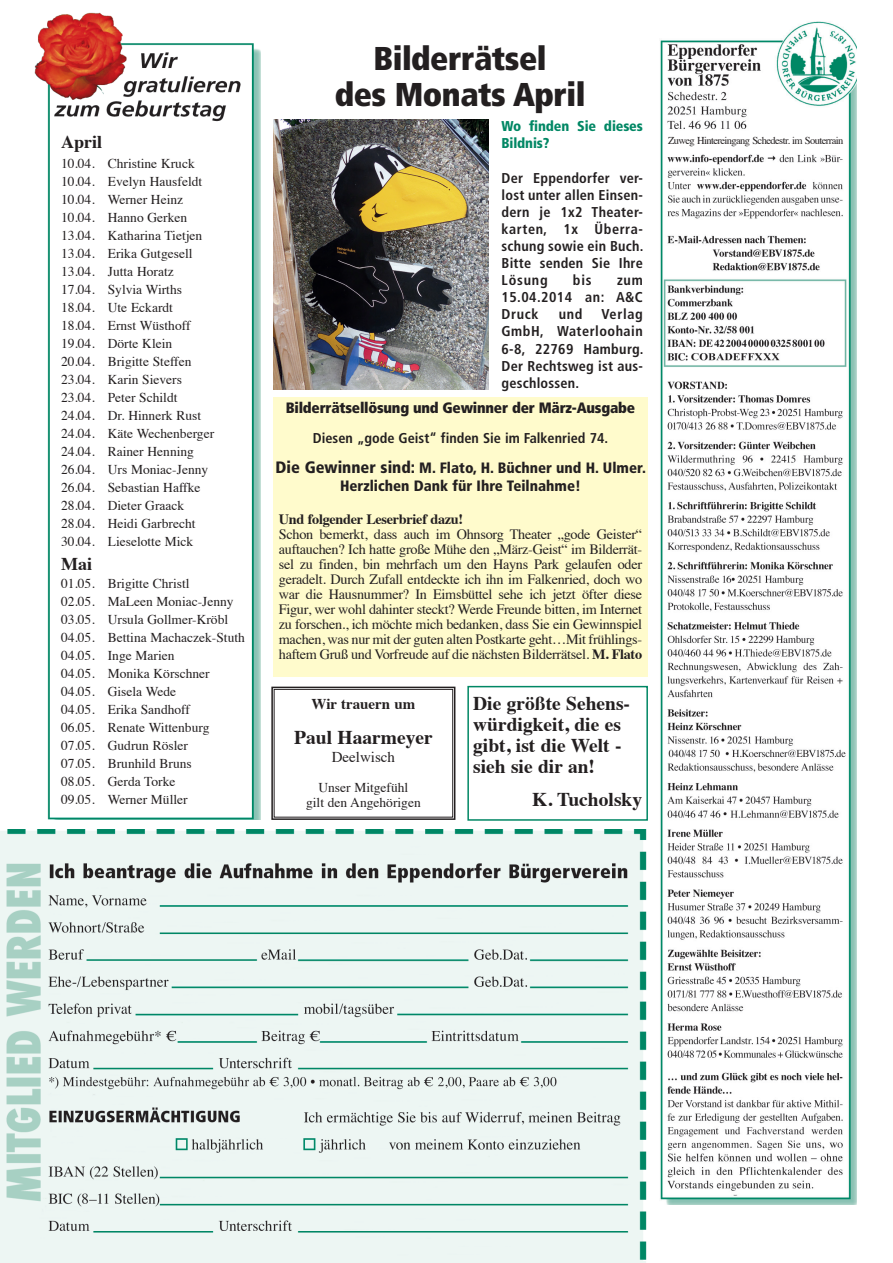
<style>
.page{position:relative;width:893px;height:1263px;background:#fff}
.page>*{position:absolute;margin:0;border:0;box-sizing:border-box;transform-origin:0 0}
.t1{font:900 condensed 33px/36px "Frutiger";letter-spacing:-.015em;color:#231f20;text-align:center}
.t2{font:700 19.5px/21px "Times";color:#231f20}
.t3{font:700 18px "Times";color:#231f20}
.t4{font:900 condensed 15px/18px "Frutiger";color:#231f20;text-align:center}
.t5{font:900 condensed 15px "Frutiger";letter-spacing:-.015em;color:#231f20}
.t6{font:700 15px "Times";color:#231f20}
.t7{font:15px "Times";color:#231f20}
.t8{font:14.25px/15px "Times";letter-spacing:-.02em;color:#231f20;text-align:justify}
.t9{font:700 condensed 14.25px/17.1px "Frutiger";letter-spacing:.015em;color:#231f20;text-align:justify}
.t10{font:700 14.25px "Times";letter-spacing:-.02em;color:#231f20}
.t11{font:900 condensed 14.25px/17.1px "Frutiger";letter-spacing:-.01em;color:#008764}
.t12{font:13.5px/18px "Times";color:#231f20}
.t13{font:10.5px "Times";letter-spacing:-.055em;color:#231f20}
.s1{font-size:16.5px}
.s2{font-weight:700}
</style>
<div class="page">
<img style="left:0;top:829px;width:647px;height:434px">
<img style="left:34px;top:12px;width:227px;height:808px">
<div style="left:60px;top:133px;width:187px;height:680px;background:#fff"></div>
<svg style="left:271px;top:686px;width:185px;height:134px"></svg>
<div style="left:274px;top:689px;width:179px;height:128px;border:1px solid #231f20"></div>
<img style="left:660px;top:21px;width:197px;height:1183px">
<div style="left:666px;top:135px;width:179px;height:14px;background:#fff"></div>
<img style="left:273px;top:119px;width:215px;height:270px">
<div style="left:273px;top:398px;width:375px;height:279px;background:#fffbcc"></div>
<div style="left:467px;top:686px;width:181px;height:135px;border:2px solid #008764"></div>
<h3 class="t3" style="left:61px;top:125px;width:43px">April</h3>
<p class="t12" style="left:61px;top:153px;width:155px">10.04. Christine Kruck<br>10.04. Evelyn Hausfeldt<br>10.04. Werner Heinz<br>10.04. Hanno Gerken<br>13.04. Katharina Tietjen<br>13.04. Erika Gutgesell<br>13.04. Jutta Horatz<br>17.04. Sylvia Wirths<br>18.04. Ute Eckardt<br>18.04. Ernst Wüsthoff<br>19.04. Dörte Klein<br>20.04. Brigitte Steffen<br>23.04. Karin Sievers<br>23.04. Peter Schildt<br>24.04. Dr. Hinnerk Rust<br>24.04. Käte Wechenberger<br>24.04. Rainer Henning<br>26.04. Urs Moniac-Jenny<br>26.04. Sebastian Haffke<br>28.04. Dieter Graack<br>28.04. Heidi Garbrecht<br>30.04. Lieselotte Mick</p>
<h3 class="t3" style="left:61px;top:546px;width:32px">Mai</h3>
<p class="t12" style="left:61px;top:573px;width:185px">01.05. Brigitte Christl<br>02.05. MaLeen Moniac-Jenny<br>03.05. Ursula Gollmer-Kröbl<br>04.05. Bettina Machaczek-Stuth<br>04.05. Inge Marien<br>04.05. Monika Körschner<br>04.05. Gisela Wede<br>04.05. Erika Sandhoff<br>06.05. Renate Wittenburg<br>07.05. Gudrun Rösler<br>07.05. Brunhild Bruns<br>08.05. Gerda Torke<br>09.05. Werner Müller</p>
<h1 class="t1" style="left:335px;top:40px;width:252px">Bilderrätsel<br>des Monats April</h1>
<p class="t11" style="left:502px;top:118px;width:143px">Wo finden Sie dieses<br>Bildnis?</p>
<p class="t9" style="left:502px;top:169px;width:143px">Der Eppendorfer ver&shy;lost unter allen Einsen&shy;dern je 1x2 Theater&shy;karten, 1x Überra&shy;schung sowie ein Buch.<br>Bitte senden Sie Ihre Lösung</p>
<p class="t9" style="left:573px;top:272px;width:20px">bis</p>
<p class="t9" style="left:502px;top:272px;width:143px;text-indent:115px">zum 15.04.2014 an: A&amp;C Druck</p>
<p class="t9" style="left:502px;top:306px;width:143px;text-indent:100px">Verlag GmbH, Waterloohain 6-8, 22769 Hamburg.<br>Der Rechtsweg ist aus&shy;geschlossen.</p>
<p class="t9" style="left:559px;top:306px;width:25px">und</p>
<p class="t5" style="left:286px;top:398px;width:351px">Bilderrätsellösung und Gewinner der März-Ausgabe</p>
<p class="t9" style="left:313px;top:429px;width:297px">Diesen „gode Geist“ finden Sie im Falkenried 74.</p>
<p class="t4" style="left:276px;top:459px;width:372px"><span class="s1">Die Gewinner sind:</span> M. Flato, H. Büchner und H. Ulmer.<br>Herzlichen Dank für Ihre Teilnahme!</p>
<p class="t10" style="left:279px;top:505px;width:186px">Und folgender Leserbrief dazu!</p>
<p class="t8" style="left:279px;top:525px;width:365px">Schon bemerkt, dass auch im Ohnsorg Theater „gode Geister“ auftauchen? Ich hatte große Mühe den „März-Geist“ im Bilderrät&shy;sel zu finden, bin mehrfach um den Hayns Park gelaufen oder geradelt. Durch Zufall entdeckte ich ihn im Falkenried, doch wo war die Hausnummer? In Eimsbüttel sehe ich jetzt öfter diese Figur, wer wohl dahinter steckt? Werde Freunde bitten, im Internet zu forschen., ich möchte mich bedanken, dass Sie ein Gewinnspiel machen, was nur mit der guten alten Postkarte geht…Mit frühlings&shy;haftem Gruß und Vorfreude auf die nächsten Bilderrätsel. <span class="s2">M. Flato</span></p>
<h2 class="t2" style="left:473px;top:690px;width:158px">Die größte Sehens&shy;würdigkeit, die es gibt, ist die Welt - sieh sie dir an!</h2>
<h2 class="t2" style="left:532px;top:786px;width:111px">K. Tucholsky</h2>
<p class="t6" style="left:312px;top:690px;width:105px">Wir trauern um</p>
<h2 class="t2" style="left:294px;top:724px;width:140px">Paul Haarmeyer</h2>
<p class="t7" style="left:332px;top:742px;width:65px">Deelwisch</p>
<p class="t12" style="left:306px;top:778px;width:116px;line-height:15px;text-align:center">Unser Mitgefühl<br>gilt den Angehörigen</p>
<p class="t13" style="left:668px;top:131px;width:177px">Zuweg Hintereingang Schedestr. im Souterrain</p>
</div>
